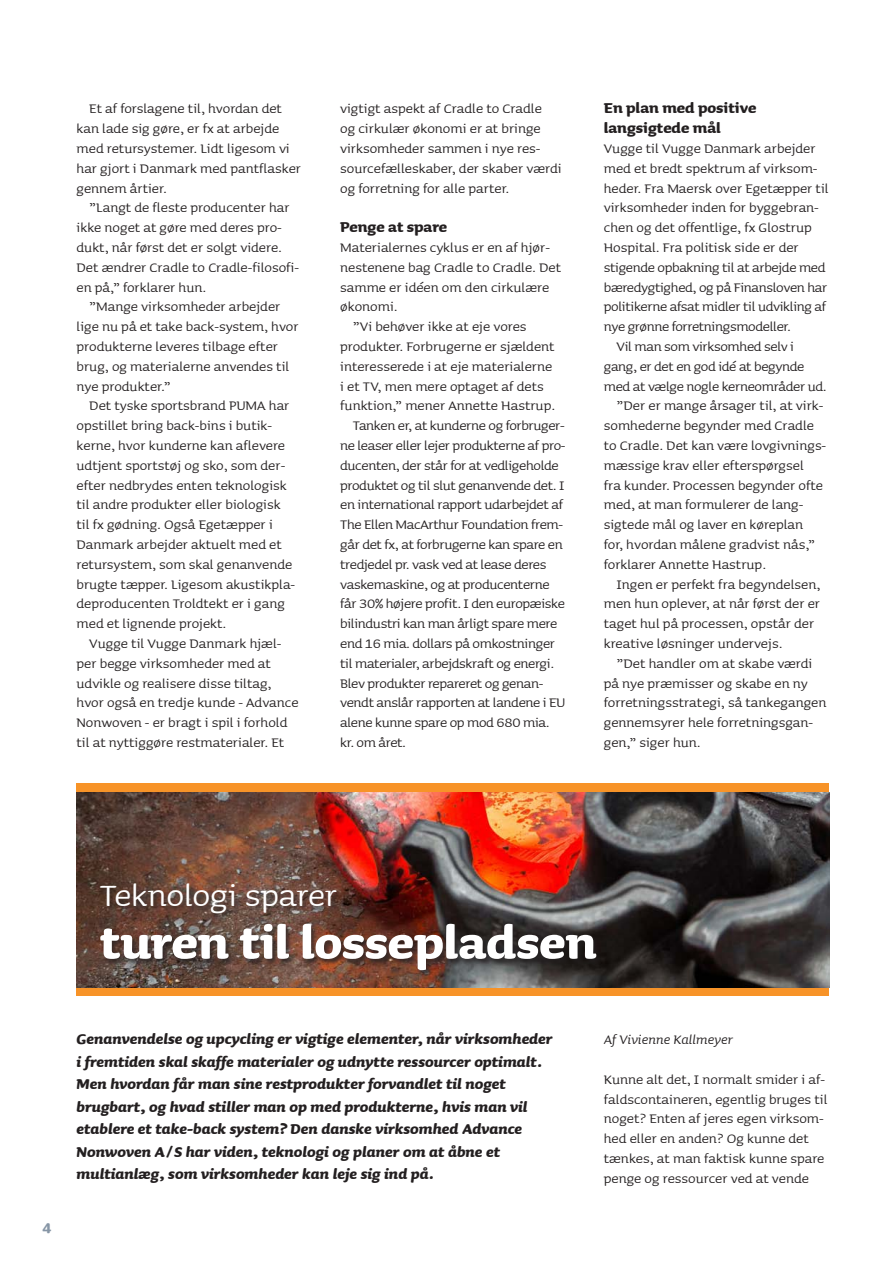
<style>
.page{position:relative;width:893px;height:1263px;background:#fff}
.page>*{position:absolute;margin:0;border:0;box-sizing:border-box;transform-origin:0 0}
.t1{font:700 57px "Jyske Sauna";letter-spacing:-.005em;color:#fff}
.t2{font:39px "Jyske Sauna";letter-spacing:-.005em;color:#fff}
.t3{font:italic 700 18px/22.5px "Jyske Sauna";color:#231f20}
.t4{font:700 18px/19.8px "Jyske Sauna";color:#231f20}
.t5{font:700 18px "Jyske Sauna";color:#8796a6}
.t6{font:16.5px/19.8px "Jyske Sauna";color:#231f20}
.t7{font:16.5px "Jyske Sauna";letter-spacing:-.02em;color:#231f20}
.t8{font:italic 16.5px "Jyske Sauna";color:#231f20}
</style>
<div class="page">
<div style="left:77px;top:784px;width:752px;height:212px;background:#f79328"></div>
<img style="left:77px;top:792px;width:752px;height:196px">
<div style="left:99px;top:882px;width:505px;height:96px;background:#231f20;opacity:.75"></div>
<p class="t6" style="left:77px;top:98px;width:226px;text-indent:13px">Et af forslagene til, hvordan det kan lade sig gøre, er fx at arbejde med retursystemer. Lidt ligesom vi har gjort i Danmark med pantflasker gennem årtier.</p>
<p class="t6" style="left:77px;top:197px;width:224px;text-indent:13px">”Langt de fleste producenter har ikke noget at gøre med deres pro&shy;dukt, når først det er solgt videre.<br>Det ændrer Cradle to Cradle-filosofi&shy;en på,” forklarer hun.</p>
<p class="t6" style="left:77px;top:296px;width:224px;text-indent:13px">”Mange virksomheder arbejder lige nu på et take back-system, hvor produkterne leveres tilbage efter brug, og materialerne anvendes til nye produkter.”</p>
<p class="t6" style="left:77px;top:395px;width:220px;text-indent:13px">Det tyske sportsbrand PUMA har opstillet bring back-bins i butik&shy;kerne, hvor kunderne kan aflevere udtjent sportstøj og sko, som der&shy;efter nedbrydes enten teknologisk til andre produkter eller biologisk til fx gødning. Også Egetæpper i Danmark arbejder aktuelt med et retursystem, som skal genanvende brugte tæpper. Ligesom akustikpla&shy;deproducenten Troldtekt er i gang med et lignende projekt.</p>
<p class="t6" style="left:77px;top:633px;width:224px;text-indent:13px">Vugge til Vugge Danmark hjæl&shy;per begge virksomheder med at udvikle og realisere disse tiltag, hvor også en tredje kunde - Advance Nonwoven - er bragt i spil i forhold til at nyttiggøre restmaterialer. Et</p>
<p class="t6" style="left:340px;top:98px;width:223px">vigtigt aspekt af Cradle to Cradle<br>og cirkulær økonomi er at bringe virksomheder sammen i nye res&shy;sourcefælleskaber, der skaber værdi og forretning for alle parter.</p>
<p class="t4" style="left:340px;top:217px;width:108px">Penge at spare</p>
<p class="t6" style="left:340px;top:237px;width:211px">Materialernes cyklus er en af hjør-</p>
<p class="t6" style="left:340px;top:257px;width:222px">nestenene bag Cradle to Cradle. Det</p>
<p class="t6" style="left:340px;top:276px;width:211px">samme er idéen om den cirkulære</p>
<p class="t6" style="left:340px;top:296px;width:59px">økonomi.</p>
<p class="t6" style="left:353px;top:316px;width:175px">”Vi behøver ikke at eje vores</p>
<p class="t6" style="left:340px;top:336px;width:216px">produkter. Forbrugerne er sjældent</p>
<p class="t6" style="left:340px;top:356px;width:214px">interesserede i at eje materialerne</p>
<p class="t6" style="left:340px;top:375px;width:205px">i et TV, men mere optaget af dets</p>
<p class="t6" style="left:340px;top:395px;width:216px">funktion,” mener Annette Hastrup.</p>
<p class="t7" style="left:353px;top:415px;width:213px">Tanken er, at kunderne og forbruger-</p>
<p class="t7" style="left:340px;top:435px;width:227px">ne leaser eller lejer produkterne af pro-</p>
<p class="t7" style="left:340px;top:455px;width:220px">ducenten, der står for at vedligeholde</p>
<p class="t7" style="left:340px;top:475px;width:226px">produktet og til slut genanvende det. I</p>
<p class="t7" style="left:340px;top:494px;width:224px">en international rapport udarbejdet af</p>
<p class="t7" style="left:340px;top:514px;width:224px">The Ellen MacArthur Foundation frem-</p>
<p class="t7" style="left:340px;top:534px;width:224px">går det fx, at forbrugerne kan spare en</p>
<p class="t7" style="left:340px;top:554px;width:208px">tredjedel pr. vask ved at lease deres</p>
<p class="t7" style="left:340px;top:574px;width:211px">vaskemaskine, og at producenterne</p>
<p class="t7" style="left:340px;top:593px;width:226px">får 30% højere profit. I den europæiske</p>
<p class="t7" style="left:340px;top:613px;width:219px">bilindustri kan man årligt spare mere</p>
<p class="t7" style="left:340px;top:633px;width:216px">end 16 mia. dollars på omkostninger</p>
<p class="t7" style="left:340px;top:653px;width:215px">til materialer, arbejdskraft og energi.</p>
<p class="t7" style="left:340px;top:673px;width:205px">Blev produkter repareret og genan-</p>
<p class="t7" style="left:340px;top:692px;width:227px">vendt anslår rapporten at landene i EU</p>
<p class="t7" style="left:340px;top:712px;width:211px">alene kunne spare op mod 680 mia.</p>
<p class="t6" style="left:340px;top:732px;width:67px">kr. om året.</p>
<p class="t4" style="left:604px;top:98px;width:154px">En plan med positive langsigtede mål</p>
<p class="t6" style="left:604px;top:138px;width:213px">Vugge til Vugge Danmark arbejder</p>
<p class="t6" style="left:604px;top:158px;width:215px">med et bredt spektrum af virksom-</p>
<p class="t6" style="left:604px;top:177px;width:226px">heder. Fra Maersk over Egetæpper til</p>
<p class="t6" style="left:604px;top:197px;width:217px">virksomheder inden for byggebran-</p>
<p class="t6" style="left:604px;top:217px;width:209px">chen og det offentlige, fx Glostrup</p>
<p class="t6" style="left:604px;top:237px;width:196px">Hospital. Fra politisk side er der</p>
<p class="t7" style="left:604px;top:257px;width:223px">stigende opbakning til at arbejde med</p>
<p class="t7" style="left:604px;top:277px;width:225px">bæredygtighed, og på Finansloven har</p>
<p class="t7" style="left:604px;top:296px;width:224px">politikerne afsat midler til udvikling af</p>
<p class="t7" style="left:604px;top:316px;width:189px">nye grønne forretningsmodeller.</p>
<p class="t7" style="left:617px;top:336px;width:179px">Vil man som virksomhed selv i</p>
<p class="t7" style="left:604px;top:356px;width:202px">gang, er det en god idé at begynde</p>
<p class="t7" style="left:604px;top:376px;width:224px">med at vælge nogle kerneområder ud.</p>
<p class="t6" style="left:617px;top:395px;width:208px">”Der er mange årsager til, at virk-</p>
<p class="t6" style="left:604px;top:415px;width:212px">somhederne begynder med Cradle</p>
<p class="t6" style="left:604px;top:435px;width:224px">to Cradle. Det kan være lovgivnings-</p>
<p class="t6" style="left:604px;top:455px;width:201px">mæssige krav eller efterspørgsel</p>
<p class="t6" style="left:604px;top:474px;width:221px">fra kunder. Processen begynder ofte</p>
<p class="t6" style="left:604px;top:494px;width:201px">med, at man formulerer de lang-</p>
<p class="t6" style="left:604px;top:514px;width:201px">sigtede mål og laver en køreplan</p>
<p class="t6" style="left:604px;top:534px;width:213px">for, hvordan målene gradvist nås,”</p>
<p class="t6" style="left:604px;top:554px;width:164px">forklarer Annette Hastrup.</p>
<p class="t6" style="left:617px;top:573px;width:205px">Ingen er perfekt fra begyndelsen,</p>
<p class="t6" style="left:604px;top:593px;width:218px">men hun oplever, at når først der er</p>
<p class="t6" style="left:604px;top:613px;width:212px">taget hul på processen, opstår der</p>
<p class="t6" style="left:604px;top:633px;width:180px">kreative løsninger undervejs.</p>
<p class="t6" style="left:617px;top:653px;width:197px">”Det handler om at skabe værdi</p>
<p class="t6" style="left:604px;top:672px;width:205px">på nye præmisser og skabe en ny</p>
<p class="t6" style="left:604px;top:692px;width:224px">forretningsstrategi, så tankegangen</p>
<p class="t6" style="left:604px;top:712px;width:211px">gennemsyrer hele forretningsgan-</p>
<p class="t6" style="left:604px;top:732px;width:98px">gen,” siger hun.</p>
<p class="t5" style="left:43px;top:1217px;width:10px">4</p>
<h2 class="t2" style="left:100px;top:870px;width:239px">Teknologi sparer</h2>
<h1 class="t1" style="left:100px;top:906px;width:498px">turen til lossepladsen</h1>
<p class="t3" style="left:77px;top:1027px;width:478px">Genanvendelse og upcycling er vigtige elementer, når virksomheder i fremtiden skal skaffe materialer og udnytte ressourcer optimalt.<br>Men hvordan får man sine restprodukter forvandlet til noget brugbart, og hvad stiller man op med produkterne, hvis man vil etablere et take-back system? Den danske virksomhed Advance Nonwoven A/S har viden, teknologi og planer om at åbne et multianlæg, som virksomheder kan leje sig ind på.</p>
<p class="t8" style="left:604px;top:1029px;width:131px">Af Vivienne Kallmeyer</p>
<p class="t6" style="left:604px;top:1068px;width:225px">Kunne alt det, I normalt smider i af&shy;faldscontaineren, egentlig bruges til noget? Enten af jeres egen virksom&shy;hed eller en anden? Og kunne det tænkes, at man faktisk kunne spare penge og ressourcer ved at vende</p>
</div>
